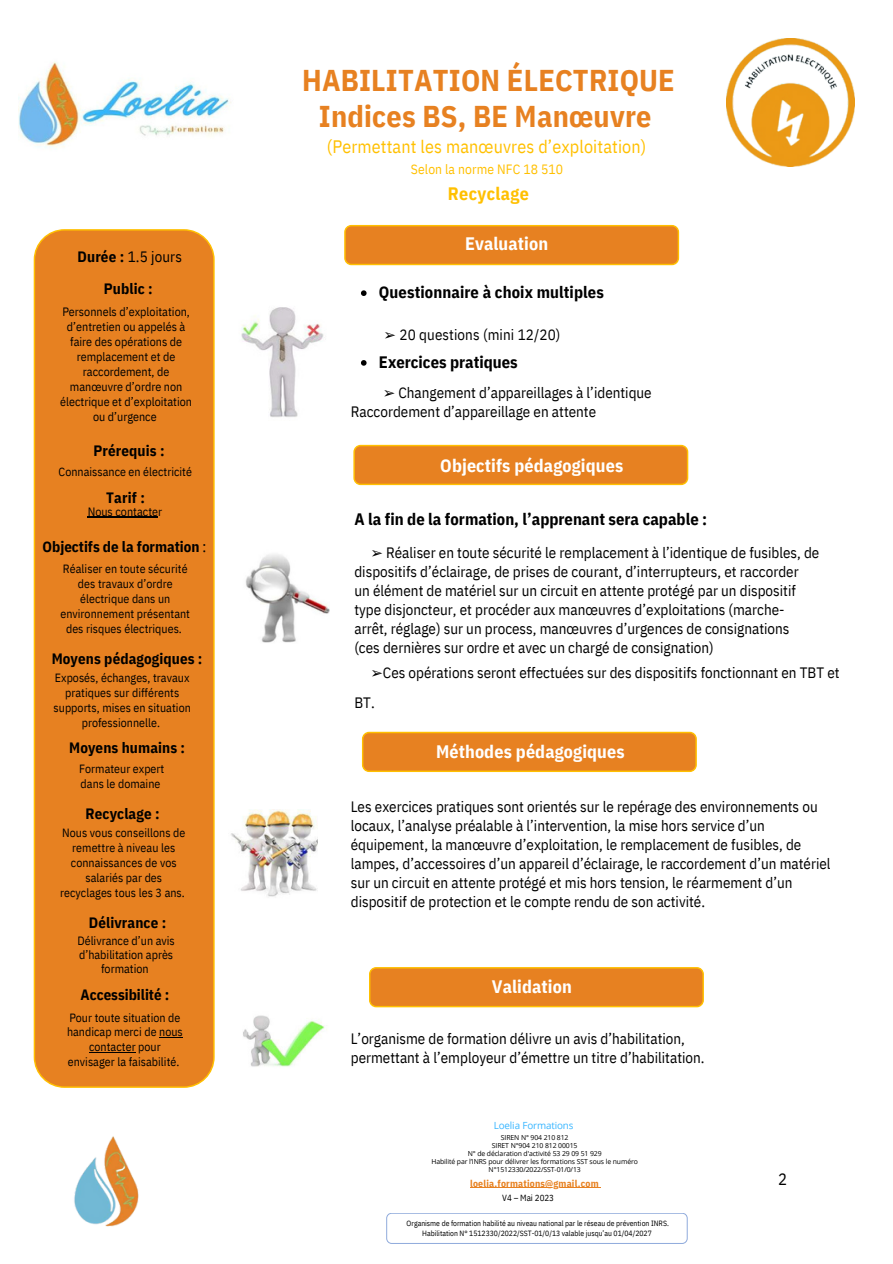
<style>
.page{position:relative;width:893px;height:1264px;background:#fff}
.page>*{position:absolute;margin:0;border:0;box-sizing:border-box;transform-origin:0 0}
.t1{font:700 30px/36px "IBM Plex Sans Cond";letter-spacing:.005em;color:#e78121;text-align:center}
.t2{font:700 18px "IBM Plex Sans Cond";letter-spacing:.005em;color:#fff}
.t3{font:18px "IBM Plex Sans Cond";letter-spacing:.005em;color:#ffc000}
.t4{font:700 18px "IBM Plex Sans Cond";letter-spacing:.02em;color:#ffc000}
.t5{font:700 16.5px "IBM Plex Sans Cond";color:#000}
.t6{font:16.5px "IBM Plex Sans Cond";color:#000}
.t7{font:15px/19px "IBM Plex Sans Cond";color:#000}
.t8{font:700 15px "IBM Plex Sans Cond";letter-spacing:.005em;color:#000}
.t9{font:13.5px "IBM Plex Sans Cond";letter-spacing:.005em;color:#ffc000}
.t10{font:12px/14.9px "IBM Plex Sans Cond";letter-spacing:.005em;color:#000;text-align:center}
.t11{font:700 9.9px "IBM Plex Sans Cond";letter-spacing:.02em;color:#e78121}
.t12{font:9.9px "Open Sans";letter-spacing:-.015em;color:#38b6ff}
.t13{font:8.85px "IBM Plex Sans Cond";color:#000}
.t14{font:7.65px/9.4px "IBM Plex Sans Cond";color:#000;text-align:center}
.t15{font:6.9px/7.9px "Open Sans";letter-spacing:-.015em;color:#000;text-align:center}
.s1{font-weight:700}
.s2{font-weight:400}
.s3{font-family:"DejaVu Sans"}
</style>
<div class="page">
<img style="left:243px;top:1015px;width:84px;height:52px">
<img style="left:231px;top:809px;width:87px;height:88px">
<div style="left:34px;top:230px;width:180px;height:857px;background:#e78121;border-radius:30px"></div>
<div style="left:34px;top:229px;width:181px;height:858px;border:1px solid #ffc000;border-radius:30px"></div>
<img style="left:245px;top:554px;width:84px;height:89px">
<img style="left:241px;top:307px;width:83px;height:110px">
<svg style="left:159px;top:1037px;width:24px;height:1px"></svg>
<hr style="left:89px;top:1052px;width:47px;height:1px;background:#000">
<hr style="left:88px;top:517px;width:70px;height:1px;background:#000">
<div style="left:369px;top:967px;width:334px;height:39px;background:#e78121;border-radius:6px"></div>
<div style="left:369px;top:967px;width:334px;height:40px;border:1px solid #ffc000;border-radius:6px"></div>
<div style="left:354px;top:445px;width:333px;height:39px;background:#e78121;border-radius:6px"></div>
<div style="left:353px;top:445px;width:335px;height:40px;border:1px solid #ffc000;border-radius:6px"></div>
<div style="left:362px;top:732px;width:334px;height:39px;background:#e78121;border-radius:6px"></div>
<div style="left:362px;top:731px;width:334px;height:41px;border:1px solid #ffc000;border-radius:6px"></div>
<svg style="left:361px;top:360px;width:5px;height:6px"></svg>
<svg style="left:361px;top:290px;width:5px;height:6px"></svg>
<div style="left:345px;top:226px;width:333px;height:38px;background:#e78121;border-radius:6px"></div>
<div style="left:344px;top:225px;width:335px;height:40px;border:1px solid #ffc000;border-radius:6px"></div>
<img style="left:726px;top:38px;width:128px;height:129px">
<img style="left:19px;top:62px;width:212px;height:87px">
<hr style="left:470px;top:1187px;width:128px;height:1px;background:#e78121">
<div style="left:386px;top:1213px;width:301px;height:30px;border:1px solid #8faadc;border-radius:5px"></div>
<img style="left:74px;top:1136px;width:65px;height:91px">
<p class="t7" style="left:78px;top:246px;width:106px"><span class="s1">Durée :</span> 1.5 jours</p>
<p class="t8" style="left:104px;top:279px;width:50px">Public :</p>
<p class="t10" style="left:60px;top:303px;width:133px">Personnels d’exploitation, d’entretien ou appelés à faire des opérations de remplacement et de raccordement, de manœuvre d’ordre non électrique et d’exploitation ou d’urgence</p>
<p class="t8" style="left:94px;top:441px;width:72px">Prérequis :</p>
<p class="t10" style="left:59px;top:464px;width:135px">Connaissance en électricité</p>
<p class="t8" style="left:106px;top:487px;width:40px">Tarif :</p>
<p class="t10" style="left:88px;top:504px;width:76px">Nous contacter</p>
<p class="t8" style="left:43px;top:536px;width:165px">Objectifs de la formation <span class="s2">:</span></p>
<p class="t10" style="left:60px;top:561px;width:131px">Réaliser en toute sécurité des travaux d’ordre électrique dans un environnement présentant des risques électriques.</p>
<p class="t8" style="left:52px;top:648px;width:152px">Moyens pédagogiques :</p>
<p class="t10" style="left:54px;top:670px;width:139px">Exposés, échanges, travaux pratiques sur différents supports, mises en situation professionnelle.</p>
<p class="t8" style="left:69px;top:738px;width:117px">Moyens humains :</p>
<p class="t10" style="left:79px;top:761px;width:87px;text-align:left">Formateur expert dans le domaine</p>
<p class="t8" style="left:86px;top:804px;width:75px">Recyclage :</p>
<p class="t10" style="left:60px;top:825px;width:127px">Nous vous conseillons de remettre à niveau les connaissances de vos salariés par des recyclages tous les 3 ans.</p>
<p class="t8" style="left:89px;top:912px;width:79px">Délivrance :</p>
<p class="t10" style="left:77px;top:933px;width:99px;line-height:14px">Délivrance d’un avis d’habilitation après formation</p>
<p class="t8" style="left:80px;top:984px;width:90px">Accessibilité :</p>
<p class="t10" style="left:67px;top:1009px;width:117px">Pour toute situation de handicap merci de nous contacter pour envisager la faisabilité.</p>
<p class="t1" style="left:302px;top:61px;width:374px">HABILITATION ÉLECTRIQUE<br>Indices BS, BE Manœuvre</p>
<p class="t3" style="left:327px;top:134px;width:321px">(Permettant les manœuvres d’exploitation)</p>
<p class="t9" style="left:411px;top:160px;width:154px">Selon la norme NFC 18 510</p>
<p class="t4" style="left:448px;top:181px;width:82px">Recyclage</p>
<p class="t2" style="left:465px;top:231px;width:85px">Evaluation</p>
<p class="t5" style="left:379px;top:281px;width:226px">Questionnaire à choix multiples</p>
<p class="t7" style="left:383px;top:325px;width:178px"><span class="s3">➢</span> 20 questions (mini 12/20)</p>
<p class="t5" style="left:379px;top:351px;width:140px">Exercices pratiques</p>
<p class="t7" style="left:382px;top:383px;width:270px"><span class="s3">➢</span> Changement d’appareillages à l’identique</p>
<p class="t7" style="left:351px;top:402px;width:247px">Raccordement d’appareillage en attente</p>
<p class="t2" style="left:440px;top:454px;width:184px">Objectifs pédagogiques</p>
<p class="t5" style="left:354px;top:508px;width:354px">A la fin de la formation, l’apprenant sera capable :</p>
<p class="t7" style="left:370px;top:542px;width:450px"><span class="s3">➢</span> Réaliser en toute sécurité le remplacement à l’identique de fusibles, de</p>
<p class="t7" style="left:354px;top:561px;width:445px">dispositifs d’éclairage, de prises de courant, d’interrupteurs, et raccorder</p>
<p class="t7" style="left:354px;top:581px;width:443px">un élément de matériel sur un circuit en attente protégé par un dispositif</p>
<p class="t7" style="left:354px;top:600px;width:431px">type disjoncteur, et procéder aux manœuvres d’exploitations (marche-</p>
<p class="t7" style="left:354px;top:619px;width:436px">arrêt, réglage) sur un process, manœuvres d’urgences de consignations</p>
<p class="t7" style="left:354px;top:638px;width:361px">(ces dernières sur ordre et avec un chargé de consignation)</p>
<p class="t7" style="left:354px;top:657px;width:486px;line-height:30.3px;text-indent:16px"><span class="s3">➢</span>Ces opérations seront effectuées sur des dispositifs fonctionnant en TBT et<br>BT.</p>
<p class="t2" style="left:436px;top:739px;width:190px">Méthodes pédagogiques</p>
<p class="t7" style="left:351px;top:796px;width:481px">Les exercices pratiques sont orientés sur le repérage des environnements ou locaux, l’analyse préalable à l’intervention, la mise hors service d’un équipement, la manœuvre d’exploitation, le remplacement de fusibles, de lampes, d’accessoires d’un appareil d’éclairage, le raccordement d’un matériel sur un circuit en attente protégé et mis hors tension, le réarmement d’un dispositif de protection et le compte rendu de son activité.</p>
<p class="t2" style="left:491px;top:974px;width:81px">Validation</p>
<p class="t7" style="left:351px;top:1028px;width:355px">L’organisme de formation délivre un avis d’habilitation, permettant à l’employeur d’émettre un titre d’habilitation.</p>
<p class="t12" style="left:494px;top:1118px;width:81px">Loelia Formations</p>
<p class="t15" style="left:501px;top:1133px;width:69px">SIREN N° 904 210 812</p>
<p class="t15" style="left:492px;top:1141px;width:87px">SIRET N°904 210 812 00015</p>
<p class="t15" style="left:468px;top:1149px;width:135px">N° de déclaration d'activité 53 29 09 51 929</p>
<p class="t15" style="left:431px;top:1157px;width:208px">Habilité par l’INRS pour délivrer les formations SST sous le numéro<br>N°1512330/2022/SST-01/0/13</p>
<p class="t11" style="left:470px;top:1176px;width:130px">loelia.formations@gmail.com</p>
<p class="t14" style="left:406px;top:1218px;width:264px">Organisme de formation habilité au niveau national par le réseau de prévention INRS.<br>Habilitation N° 1512330/2022/SST-01/0/13 valable jusqu’au 01/04/2027</p>
<p class="t13" style="left:502px;top:1191px;width:53px">V4 – Mai 2023</p>
<p class="t6" style="left:778px;top:1168px;width:10px">2</p>
</div>
